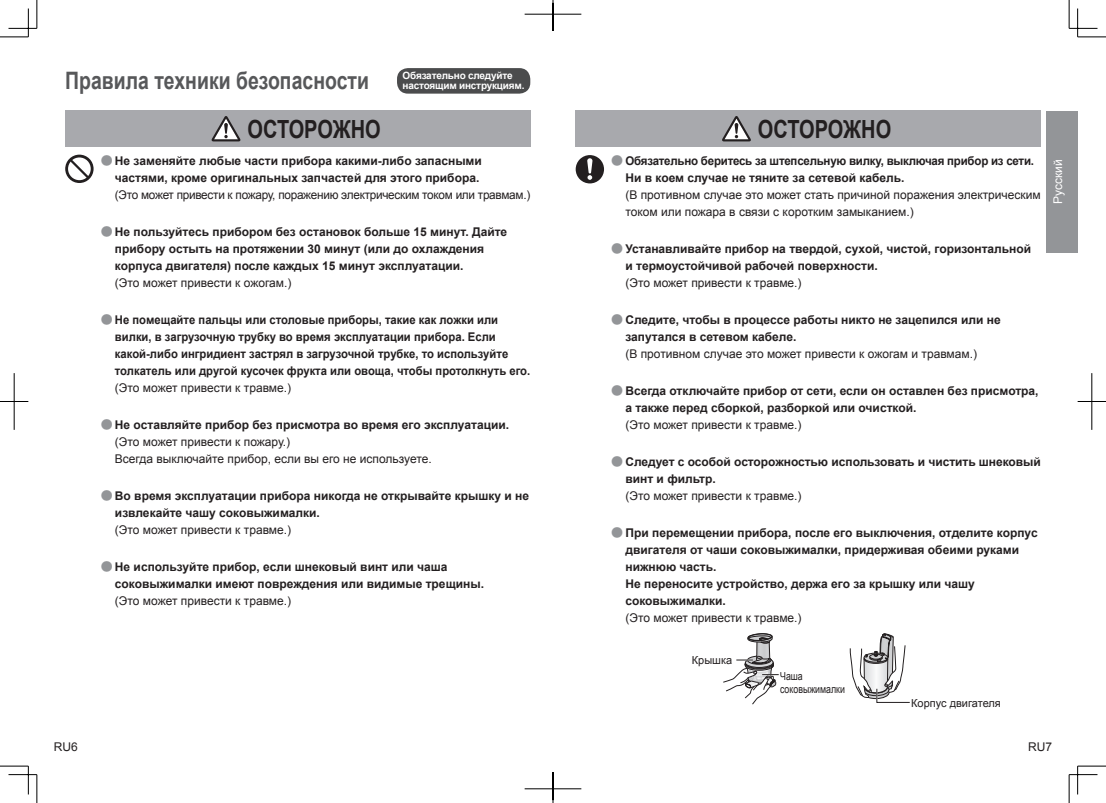
<style>
.page{position:relative;width:1106px;height:803px;background:#fff}
.page>*{position:absolute;margin:0;border:0;box-sizing:border-box;transform-origin:0 0}
.t1{font:700 25px "Arial";letter-spacing:-.005em;color:#231f20;scale:.8 1}
.t2{font:700 24px "Arial";color:#57585a;scale:.81 1}
.t3{font:700 12px/17px "Arial";color:#231f20}
.t4{font:12px/17px "Arial";color:#231f20}
.t5{font:700 12px/16.9px "Arial";color:#231f20;scale:.94 1}
.t6{font:700 12px/17px "Arial";letter-spacing:-.02em;color:#231f20;scale:.96 1}
.t7{font:12px "Arial";letter-spacing:-.02em;color:#231f20}
.t8{font:12px "Arial";color:#fff}
.t9{font:11px "Arial";color:#231f20}
.t10{font:11px/13.2px "Arial";color:#231f20;scale:.8 1}
.t11{font:700 10px/10px "Arial";letter-spacing:-.02em;color:#fff}
.s1{font-family:"Shin Go Pro";font-weight:400;color:#939598}
.s2{font-family:"Shin Go Pro";color:#939598}
.s3{font-weight:700}
</style>
<div class="page">
<div style="left:1046px;top:111px;width:31px;height:141px;background:#939598"></div>
<div style="left:575px;top:111px;width:465px;height:36px;background:#a8a9ad"></div>
<svg style="left:722px;top:116px;width:29px;height:25px"></svg>
<div style="left:65px;top:111px;width:465px;height:36px;background:#a8a9ad"></div>
<svg style="left:211px;top:116px;width:30px;height:25px"></svg>
<svg style="left:575px;top:155px;width:29px;height:28px"></svg>
<div style="left:397px;top:68px;width:133px;height:26px;background:#4b4c4d;border-radius:11px"></div>
<svg style="left:65px;top:154px;width:29px;height:29px"></svg>
<svg style="left:68px;top:157px;width:23px;height:23px"></svg>
<svg style="left:70px;top:159px;width:19px;height:19px"></svg>
<svg style="left:723px;top:633px;width:55px;height:71px"></svg>
<div style="left:687px;top:654px;width:48px;height:11px;background:#fff"></div>
<svg style="left:849px;top:633px;width:61px;height:70px"></svg>
<svg style="left:0;top:0;width:38px;height:38px"></svg>
<svg style="left:0;top:765px;width:38px;height:37px"></svg>
<svg style="left:1068px;top:0;width:38px;height:38px"></svg>
<svg style="left:1068px;top:765px;width:38px;height:37px"></svg>
<hr style="left:524px;top:14px;width:57px;height:1px;background:#000">
<hr style="left:524px;top:788px;width:57px;height:1px;background:#000">
<svg style="left:0;top:401px;width:28px;height:1px"></svg>
<hr style="left:14px;top:373px;width:1px;height:56px;background:#000">
<svg style="left:1077px;top:401px;width:29px;height:1px"></svg>
<hr style="left:1091px;top:373px;width:1px;height:56px;background:#000">
<svg style="left:552px;top:0;width:2px;height:31px"></svg>
<svg style="left:552px;top:772px;width:2px;height:30px"></svg>
<h2 class="t2" style="left:65px;top:63px;width:376px">Правила техники безопасности</h2>
<p class="t11" style="left:402px;top:71px;width:123px">Обязательно следуйте настоящим инструкциям.</p>
<h1 class="t1" style="left:247px;top:111px;width:168px">ОСТОРОЖНО</h1>
<h1 class="t1" style="left:758px;top:111px;width:168px">ОСТОРОЖНО</h1>
<p class="t6" style="left:625px;top:152px;width:427px;text-indent:-14px"><span class="s1">●</span> Обязательно беритесь за штепсельную вилку, выключая прибор из сети.<br>Ни в коем случае не тяните за сетевой кабель.</p>
<p class="t4" style="left:625px;top:186px;width:417px">(В противном случае это может стать причиной поражения электрическим током или пожара в связи с коротким замыканием.)</p>
<p class="t3" style="left:625px;top:240px;width:407px;text-indent:-14px"><span class="s1">●</span> Устанавливайте прибор на твердой, сухой, чистой, горизонтальной и термоустойчивой рабочей поверхности.</p>
<p class="t4" style="left:625px;top:274px;width:178px">(Это может привести к травме.)</p>
<p class="t3" style="left:625px;top:311px;width:377px;text-indent:-14px"><span class="s1">●</span> Следите, чтобы в процессе работы никто не зацепился или не запутался в сетевом кабеле.</p>
<p class="t4" style="left:625px;top:345px;width:353px">(В противном случае это может привести к ожогам и травмам.)</p>
<p class="t3" style="left:625px;top:382px;width:415px;text-indent:-14px"><span class="s1">●</span> Всегда отключайте прибор от сети, если он оставлен без присмотра, а также перед сборкой, разборкой или очисткой.</p>
<p class="t4" style="left:625px;top:416px;width:178px">(Это может привести к травме.)</p>
<p class="t3" style="left:625px;top:453px;width:417px;text-indent:-14px"><span class="s1">●</span> Следует с особой осторожностью использовать и чистить шнековый винт и фильтр.</p>
<p class="t4" style="left:625px;top:486px;width:178px">(Это может привести к травме.)</p>
<p class="t3" style="left:625px;top:524px;width:414px;text-indent:-14px"><span class="s1">●</span> При перемещении прибора, после его выключения, отделите корпус двигателя от чаши соковыжималки, придерживая обеими руками нижнюю часть.<br>Не переносите устройство, держа его за крышку или чашу соковыжималки.</p>
<p class="t4" style="left:625px;top:608px;width:178px">(Это может привести к травме.)</p>
<p class="t3" style="left:101px;top:152px;width:382px;text-align:right"><span class="s1">●</span> Не заменяйте любые части прибора какими-либо запасными частями, кроме оригинальных запчастей для этого прибора.</p>
<p class="t7" style="left:115px;top:186px;width:417px">(Это может привести к пожару, поражению электрическим током или травмам.)</p>
<p class="t3" style="left:115px;top:223px;width:394px;text-indent:-14px"><span class="s1">●</span> Не пользуйтесь прибором без остановок больше 15 минут. Дайте прибору остыть на протяжении 30 минут (или до охлаждения корпуса двигателя) после каждых 15 минут эксплуатации.</p>
<p class="t4" style="left:115px;top:274px;width:178px">(Это может привести к ожогам.)</p>
<p class="t5" style="left:115px;top:311px;width:443px;text-indent:-14px"><span class="s1">●</span> Не помещайте пальцы или столовые приборы, такие как ложки или вилки, в загрузочную трубку во время эксплуатации прибора. Если какой-либо ингридиент застрял в загрузочной трубке, то используйте толкатель или другой кусочек фрукта или овоща, чтобы протолкнуть его.</p>
<p class="t4" style="left:115px;top:379px;width:178px">(Это может привести к травме.)</p>
<p class="t4" style="left:115px;top:416px;width:396px;text-indent:-14px"><span class="s2">●</span> <span class="s3">Не оставляйте прибор без присмотра во время его эксплуатации. </span>(Это может привести к пожару.)<br>Всегда выключайте прибор, если вы его не используете.</p>
<p class="t3" style="left:115px;top:487px;width:415px;text-indent:-14px"><span class="s1">●</span> Во время эксплуатации прибора никогда не открывайте крышку и не извлекайте чашу соковыжималки.</p>
<p class="t4" style="left:115px;top:520px;width:178px">(Это может привести к травме.)</p>
<p class="t3" style="left:115px;top:557px;width:370px;text-indent:-14px"><span class="s1">●</span> Не используйте прибор, если шнековый винт или чаша соковыжималки имеют повреждения или видимые трещины.</p>
<p class="t4" style="left:115px;top:591px;width:178px">(Это может привести к травме.)</p>
<p class="t9" style="left:692px;top:652px;width:42px">Крышка</p>
<p class="t10" style="left:780px;top:668px;width:83px">Чаша соковыжималки</p>
<p class="t9" style="left:911px;top:695px;width:91px">Корпус двигателя</p>
<p class="t8" style="left:1049px;top:204px;width:46px;rotate:-90deg">Русский</p>
<p class="t4" style="left:54px;top:737px;width:25px">RU6</p>
<p class="t4" style="left:1028px;top:737px;width:25px">RU7</p>
</div>
